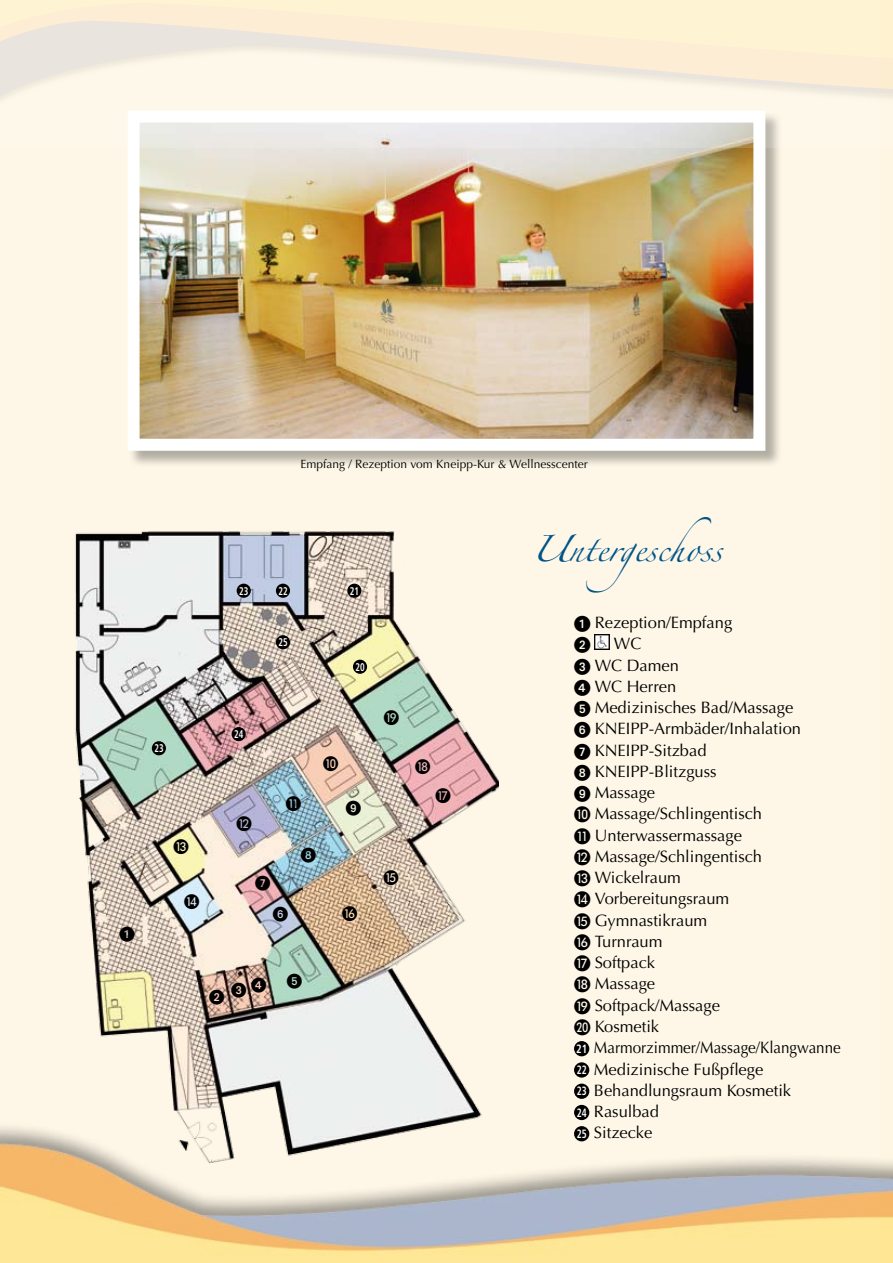
<style>
.page{position:relative;width:893px;height:1263px;background:#fef6e2}
.page>*{position:absolute;margin:0;border:0;box-sizing:border-box;transform-origin:0 0}
.t1{font:24px "Zapfino";color:#005487}
.t2{font:16.5px/21.3px "Optima";color:#000}
.t3{font:16.5px "European Pi One";color:#000}
.t4{font:15.3px "European Pi One";color:#000}
.t5{font:12px "Optima";color:#000}
.t6{font:700 condensed 11.1px "Frutiger";color:#fffdfa;scale:.8 1}
.s1{font-family:"European Pi One"}
.s2{font-family:"Frutiger";font-weight:700;font-stretch:condensed;font-size:12px;color:#fffdfa}
</style>
<div class="page">
<img style="left:595px;top:634px;width:15px;height:15px">
<div style="left:574px;top:1041px;width:15px;height:15px;background:#000;border-radius:50%"></div>
<div style="left:574px;top:1062px;width:15px;height:15px;background:#000;border-radius:50%"></div>
<div style="left:574px;top:1083px;width:15px;height:16px;background:#000;border-radius:50%"></div>
<div style="left:574px;top:1105px;width:15px;height:15px;background:#000;border-radius:50%"></div>
<div style="left:128px;top:111px;width:654px;height:356px;background:#000;opacity:.3"></div>
<img style="left:141px;top:150px;width:611px;height:288px">
<div style="left:128px;top:111px;width:637px;height:340px;border:12px solid #fff"></div>
<img style="left:75px;top:531px;width:424px;height:587px">
<div style="left:276px;top:584px;width:14px;height:14px;background:#000;border-radius:50%"></div>
<div style="left:276px;top:635px;width:14px;height:14px;background:#000;border-radius:50%"></div>
<div style="left:347px;top:584px;width:14px;height:14px;background:#000;border-radius:50%"></div>
<div style="left:353px;top:660px;width:14px;height:14px;background:#000;border-radius:50%"></div>
<div style="left:237px;top:584px;width:14px;height:14px;background:#000;border-radius:50%"></div>
<div style="left:152px;top:741px;width:14px;height:14px;background:#000;border-radius:50%"></div>
<div style="left:232px;top:727px;width:14px;height:14px;background:#000;border-radius:50%"></div>
<svg style="left:127px;top:130px;width:655px;height:20px;background:#e6e4e0"></svg>
<svg style="left:0;top:0;width:893px;height:130px"></svg>
<img style="left:0;top:1118px;width:893px;height:145px">
<p class="t4" style="left:119px;top:925px;width:17px">1</p>
<p class="t5" style="left:300px;top:457px;width:289px">Empfang / Rezeption vom Kneipp-Kur &amp; Wellnesscenter</p>
<p class="t6" style="left:154px;top:742px;width:13px">23</p>
<p class="t4" style="left:173px;top:839px;width:17px">M</p>
<p class="t4" style="left:184px;top:894px;width:17px">N</p>
<p class="t6" style="left:239px;top:584px;width:13px">23</p>
<p class="t6" style="left:278px;top:584px;width:13px">22</p>
<p class="t6" style="left:278px;top:636px;width:13px">25</p>
<p class="t6" style="left:350px;top:584px;width:13px">21</p>
<p class="t6" style="left:355px;top:660px;width:13px">20</p>
<p class="t6" style="left:234px;top:728px;width:13px">24</p>
<p class="t4" style="left:236px;top:815px;width:17px">L</p>
<p class="t4" style="left:255px;top:874px;width:17px">7</p>
<p class="t4" style="left:286px;top:795px;width:17px">K</p>
<p class="t4" style="left:323px;top:756px;width:17px">J</p>
<p class="t4" style="left:346px;top:799px;width:17px">9</p>
<p class="t4" style="left:301px;top:847px;width:17px">8</p>
<p class="t4" style="left:273px;top:906px;width:17px">6</p>
<p class="t4" style="left:342px;top:906px;width:17px">P</p>
<p class="t4" style="left:384px;top:710px;width:17px">S</p>
<p class="t4" style="left:415px;top:758px;width:17px">R</p>
<p class="t4" style="left:435px;top:788px;width:17px">Q</p>
<p class="t4" style="left:384px;top:870px;width:17px">O</p>
<p class="t4" style="left:209px;top:982px;width:59px">234</p>
<p class="t4" style="left:287px;top:973px;width:17px">5</p>
<h1 class="t1" style="left:531px;top:539px;width:192px">Untergeschoss</h1>
<p class="t2" style="left:574px;top:612px;width:160px"><span class="s1">1</span> Rezeption/Empfang</p>
<p class="t3" style="left:574px;top:636px;width:18px">2</p>
<p class="t2" style="left:574px;top:633px;width:268px;text-indent:40px">WC<br><span class="s1">3</span> WC Damen<br><span class="s1">4</span> WC Herren<br><span class="s1">5</span> Medizinisches Bad/Massage<br><span class="s1">6</span> KNEIPP-Armbäder/Inhalation<br><span class="s1">7</span> KNEIPP-Sitzbad<br><span class="s1">8</span> KNEIPP-Blitzguss<br><span class="s1">9</span> Massage<br><span class="s1">J</span> Massage/Schlingentisch<br><span class="s1">K</span> Unterwassermassage<br><span class="s1">L</span> Massage/Schlingentisch<br><span class="s1">M</span> Wickelraum<br><span class="s1">N</span> Vorbereitungsraum<br><span class="s1">O</span> Gymnastikraum<br><span class="s1">P</span> Turnraum<br><span class="s1">Q</span> Softpack<br><span class="s1">R</span> Massage<br><span class="s1">S</span> Softpack/Massage<br><span class="s1">T</span> Kosmetik<br><span class="s2">21</span> Marmorzimmer/Massage/Klangwanne<br><span class="s2">22</span> Medizinische Fußpflege<br><span class="s2">23</span> Behandlungsraum Kosmetik<br><span class="s2">24</span> Rasulbad<br><span class="s2">25</span> Sitzecke</p>
</div>
